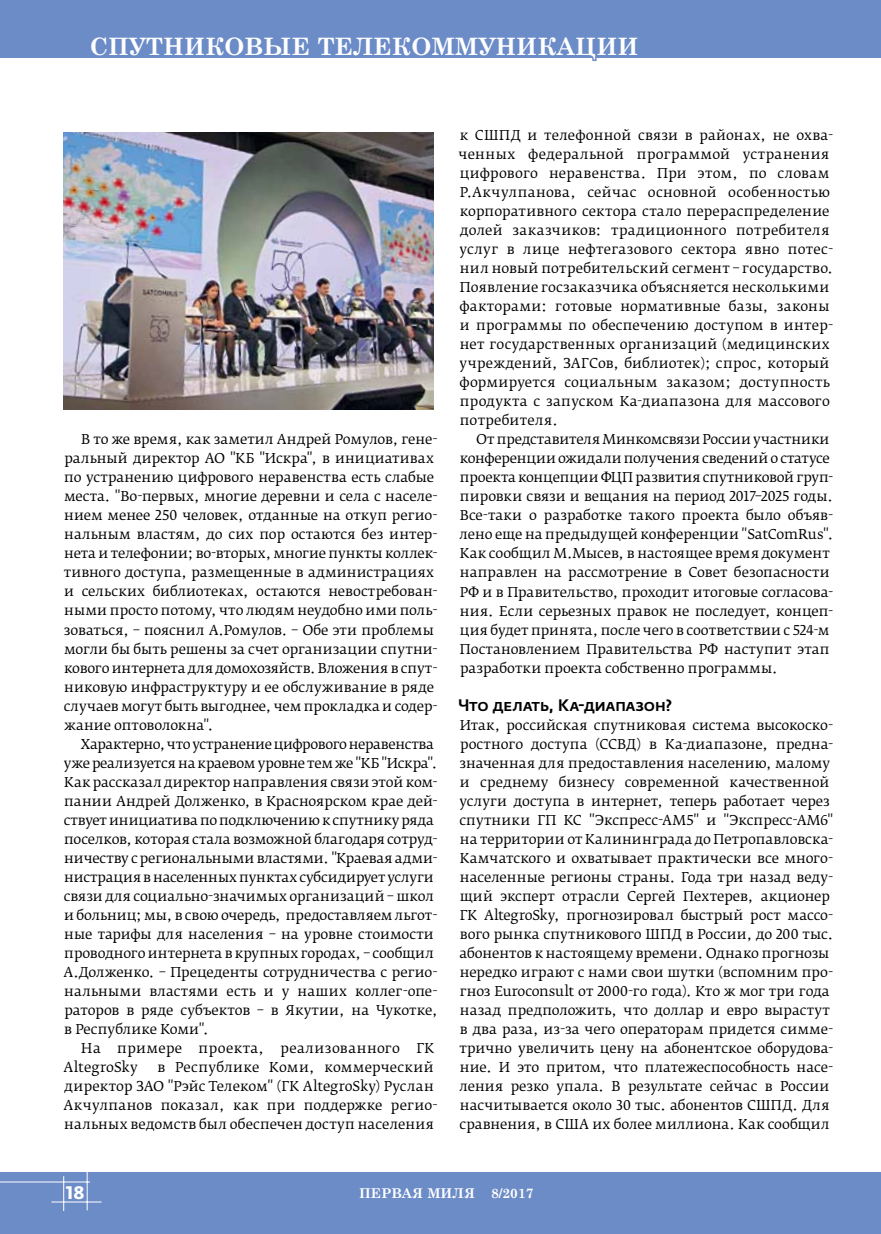
<style>
.page{position:relative;width:881px;height:1234px;background:#fff}
.page>*{position:absolute;margin:0;border:0;box-sizing:border-box;transform-origin:0 0}
.t1{font:700 24px "Century Schoolbook";color:#fff}
.t2{font:700 18px "Fedra Sans Pro";color:#fff}
.t3{font:500 16.5px "Fedra Sans Pro";letter-spacing:-.02em;color:#000}
.t4{font:13.5px/19px "Fedra Serif B Pro";color:#000}
.t5{font:13.5px/19px "Fedra Serif B Pro";letter-spacing:.025em;color:#000}
.t6{font:700 13.5px "Century Schoolbook";color:#fff}
</style>
<div class="page">
<div style="left:0;top:0;width:880px;height:57px;background:#6c8cc7"></div>
<div style="left:0;top:1172px;width:880px;height:61px;background:#6c8cc7"></div>
<hr style="left:51px;top:1201px;width:50px;height:1px;background:#fff">
<hr style="left:87px;top:1171px;width:1px;height:39px;background:#fff">
<hr style="left:63px;top:1175px;width:1px;height:35px;background:#fff">
<hr style="left:0;top:1181px;width:90px;height:1px;background:#fff">
<svg style="left:88px;top:57px;width:552px;height:98px"></svg>
<img style="left:64px;top:132px;width:369px;height:277px">
<h1 class="t1" style="left:89px;top:28px;width:265px">Спутниковые теле</h1>
<h1 class="t1" style="left:392px;top:28px;width:226px">коммуникации</h1>
<p class="t4" style="left:64px;top:430px;width:375px;text-indent:17px">В то же время, как заметил Андрей Ромулов, гене&shy;ральный директор АО "КБ "Искра", в инициативах по устранению цифрового неравенства есть слабые места. "Во-первых, многие деревни и села с населе&shy;нием менее 250 человек, отданные на откуп регио&shy;нальным властям, до сих пор остаются без интер&shy;нета и телефонии; во-вторых, многие пункты коллек&shy;тивного доступа, размещенные в администрациях и сельских библиотеках, остаются невостребован&shy;ными просто потому, что людям неудобно ими поль&shy;зоваться, – пояснил А.Ромулов. – Обе эти проблемы могли бы быть решены за счет организации спутни&shy;кового интернета для домохозяйств. Вложения в спут&shy;никовую инфраструктуру и ее обслуживание в ряде случаев могут быть выгоднее, чем прокладка и содер&shy;жание оптоволокна".</p>
<p class="t4" style="left:64px;top:734px;width:375px;text-indent:17px">Характерно, что устранение цифрового неравенства уже реализуется на краевом уровне тем же "КБ "Искра".<br>Как рассказал директор направления связи этой ком&shy;пании Андрей Долженко, в Красноярском крае дей&shy;ствует инициатива по подключению к спутнику ряда поселков, которая стала возможной благодаря сотруд&shy;ничеству с региональными властями. "Краевая адми&shy;нистрация в населенных пунктах субсидирует услуги связи для социально-значимых организаций – школ и больниц; мы, в свою очередь, предоставляем льгот&shy;ные тарифы для населения – на уровне стоимости проводного интернета в крупных городах, – сообщил А.Долженко. – Прецеденты сотрудничества с регио&shy;нальными властями есть и у наших коллег-опе&shy;раторов в ряде субъектов – в Якутии, на Чукотке, в Республике Коми".</p>
<p class="t5" style="left:64px;top:1038px;width:372px;text-indent:18px">На примере проекта, реализованного ГК<br>AltegroSky</p>
<p class="t4" style="left:64px;top:1057px;width:375px;text-indent:94px">в Республике Коми, коммерческий директор ЗАО "Рэйс Телеком" (ГК AltegroSky) Руслан Акчулпанов показал, как при поддержке регио&shy;нальных ведомств был обеспечен доступ населения</p>
<p class="t4" style="left:458px;top:125px;width:376px">к СШПД и телефонной связи в районах, не охва&shy;ченных федеральной программой устранения цифрового неравенства. При этом, по словам Р.Акчулпанова, сейчас основной особенностью корпоративного сектора стало перераспределение долей заказчиков: традиционного потребителя услуг в лице нефтегазового сектора явно потес&shy;нил новый потребительский сегмент – государство.<br>Появление госзаказчика объясняется несколькими факторами: готовые нормативные базы, законы и программы по обеспечению доступом в интер&shy;нет государственных организаций (медицинских учреждений, ЗАГСов, библиотек); спрос, который формируется социальным заказом; доступность продукта с запуском Ка-диапазона для массового потребителя.</p>
<p class="t4" style="left:459px;top:430px;width:375px;text-indent:17px">От представителя Минкомсвязи России участники конференции ожидали получения сведений о статусе проекта концепции ФЦП развития спутниковой груп&shy;пировки связи и вещания на период 2017–2025 годы.<br>Все-таки о разработке такого проекта было объяв&shy;лено еще на предыдущей конференции "SatComRus".<br>Как сообщил М.Мысев, в настоящее время документ направлен на рассмотрение в Совет безопасности РФ и в Правительство, проходит итоговые согласова&shy;ния. Если серьезных правок не последует, концеп&shy;ция будет принята, после чего в соответствии с 524-м Постановлением Правительства РФ наступит этап разработки проекта собственно программы.</p>
<p class="t3" style="left:458px;top:694px;width:215px">Что делать, Ка-диапазон?</p>
<p class="t4" style="left:459px;top:715px;width:375px">Итак, российская спутниковая система высокоско&shy;ростного доступа (ССВД) в Ка-диапазоне, предна&shy;значенная для предоставления населению, малому и среднему бизнесу современной качественной услуги доступа в интернет, теперь работает через спутники ГП КС "Экспресс-АМ5" и "Экспресс-АМ6" на территории от Калининграда до Петропавловска-Камчатского и охватывает практически все много&shy;населенные регионы страны. Года три назад веду&shy;щий эксперт отрасли Сергей Пехтерев, акционер ГК AltegroSky, прогнозировал быстрый рост массо&shy;вого рынка спутникового ШПД в России, до 200 тыс. абонентов к настоящему времени. Однако прогнозы нередко играют с нами свои шутки (вспомним про&shy;гноз Euroconsult от 2000-го года). Кто ж мог три года назад предположить, что доллар и евро вырастут в два раза, из-за чего операторам придется симме&shy;трично увеличить цену на абонентское оборудова&shy;ние. И это притом, что платежеспособность насе&shy;ления резко упала. В результате сейчас в России насчитывается около 30 тыс. абонентов СШПД. Для сравнения, в США их более миллиона. Как сообщил</p>
<h2 class="t2" style="left:66px;top:1180px;width:20px">18</h2>
<p class="t6" style="left:359px;top:1181px;width:176px">ПЕРВАЯ МИЛЯ 8/2017</p>
</div>
